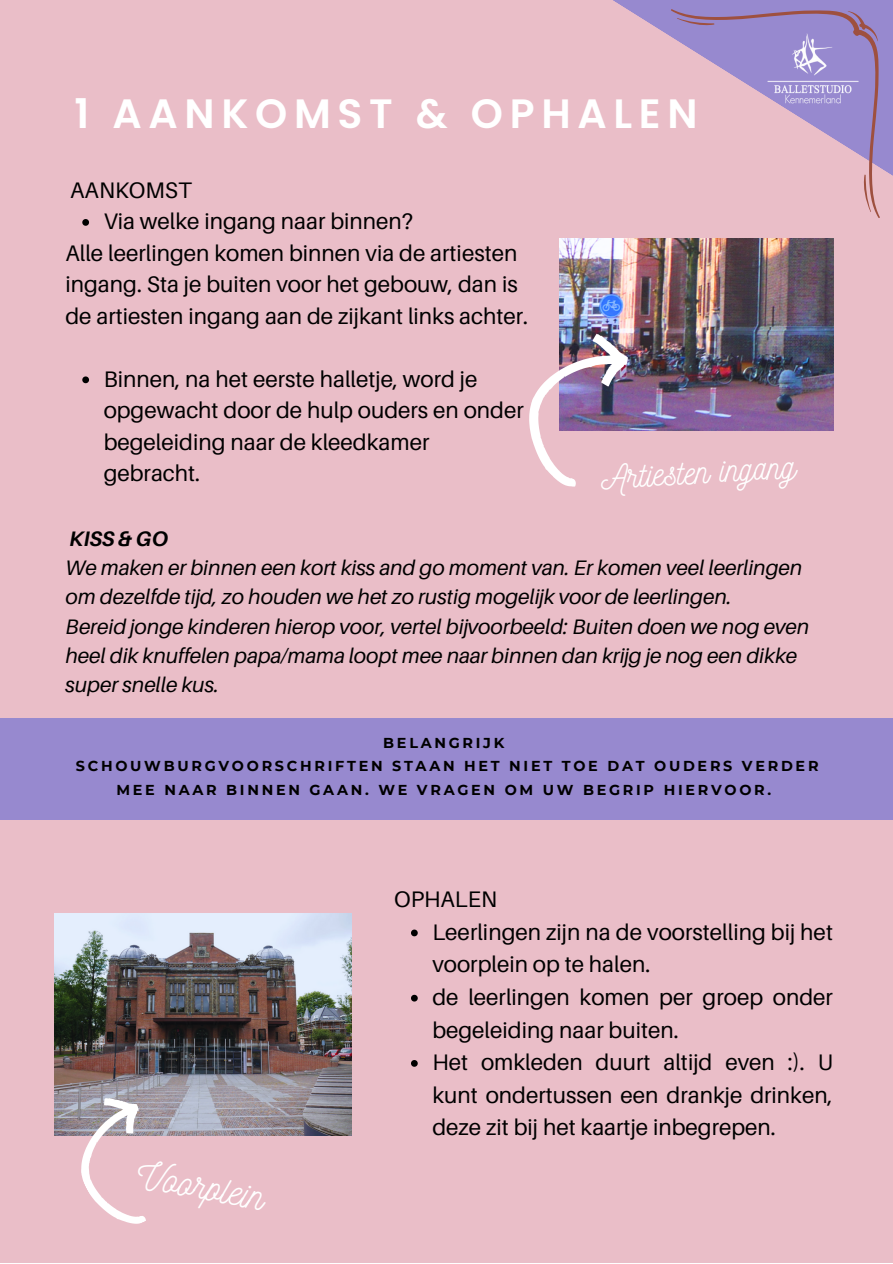
<style>
.page{position:relative;width:893px;height:1264px;background:#fff}
.page>*{position:absolute;margin:0;border:0;box-sizing:border-box;transform-origin:0 0}
.t1{font:600 40.95px "Poppins";letter-spacing:.165em;color:#fff}
.t2{font:38.4px "Nickainley";color:#fff}
.t3{font:34.5px "Nickainley";color:#fff}
.t4{font:22.5px/31.5px "Aileron";color:#000}
.t5{font:italic 21px/29.2px "Aileron";color:#000}
.t6{font:italic 700 21px "Aileron";color:#000}
.t7{font:700 14.4px/23.5px "Montserrat";letter-spacing:.19em;color:#000;text-align:center}
</style>
<div class="page">
<div style="left:0;top:0;width:892px;height:1262px;background:#eabec8"></div>
<svg style="left:613px;top:0;width:279px;height:175px"></svg>
<img style="left:559px;top:238px;width:274px;height:192px">
<img style="left:529px;top:334px;width:99px;height:152px">
<div style="left:0;top:718px;width:892px;height:101px;background:#9789cf"></div>
<img style="left:54px;top:913px;width:297px;height:222px">
<svg style="left:411px;top:929px;width:6px;height:7px"></svg>
<svg style="left:411px;top:994px;width:6px;height:7px"></svg>
<svg style="left:411px;top:1060px;width:6px;height:6px"></svg>
<svg style="left:54px;top:1086px;width:132px;height:138px"></svg>
<svg style="left:670px;top:9px;width:210px;height:209px"></svg>
<img style="left:736px;top:27px;width:156px;height:87px">
<svg style="left:82px;top:219px;width:7px;height:7px"></svg>
<svg style="left:82px;top:376px;width:7px;height:7px"></svg>
<p class="t1" style="left:75px;top:85px;width:624px">1 AANKOMST &amp; OPHALEN</p>
<p class="t4" style="left:70px;top:173px;width:123px">AANKOMST</p>
<p class="t4" style="left:104px;top:205px;width:311px">Via welke ingang naar binnen?</p>
<p class="t4" style="left:65px;top:236px;width:464px">Alle leerlingen komen binnen via de artiesten ingang. Sta je buiten voor het gebouw, dan is de artiesten ingang aan de zijkant links achter.</p>
<p class="t4" style="left:104px;top:362px;width:421px">Binnen, na het eerste halletje, word je opgewacht door de hulp ouders en onder begeleiding naar de kleedkamer gebracht.</p>
<p class="t3" style="left:599px;top:454px;width:197px;rotate:-3deg">Artiesten ingang</p>
<p class="t6" style="left:70px;top:525px;width:100px">KISS &amp; GO</p>
<p class="t5" style="left:65px;top:552px;width:738px">We maken er binnen een kort kiss and go moment van. Er komen veel leerlingen om dezelfde tijd, zo houden we het zo rustig mogelijk voor de leerlingen.</p>
<p class="t5" style="left:65px;top:611px;width:745px">Bereid jonge kinderen hierop voor, vertel bijvoorbeeld: Buiten doen we nog even heel dik knuffelen papa/mama loopt mee naar binnen dan krijg je nog een dikke super snelle kus.</p>
<p class="t7" style="left:383px;top:730px;width:123px">BELANGRIJK</p>
<p class="t7" style="left:76px;top:754px;width:744px">SCHOUWBURGVOORSCHRIFTEN STAAN HET NIET TOE DAT OUDERS VERDER<br>MEE NAAR BINNEN GAAN. WE VRAGEN OM UW BEGRIP HIERVOOR.</p>
<p class="t4" style="left:394px;top:883px;width:105px">OPHALEN</p>
<p class="t2" style="left:142px;top:1148px;width:130px;rotate:11deg">Voorplein</p>
<p class="t4" style="left:432px;top:915px;width:402px;line-height:32.5px">Leerlingen zijn na de voorstelling bij het voorplein op te halen.</p>
<p class="t4" style="left:432px;top:980px;width:402px;line-height:32.5px">de leerlingen komen per groep onder begeleiding naar buiten.</p>
<p class="t4" style="left:432px;top:1045px;width:402px;line-height:32.5px;text-align:justify">Het omkleden duurt altijd even :). U kunt ondertussen een drankje drinken, deze zit bij het kaartje inbegrepen.</p>
</div>
